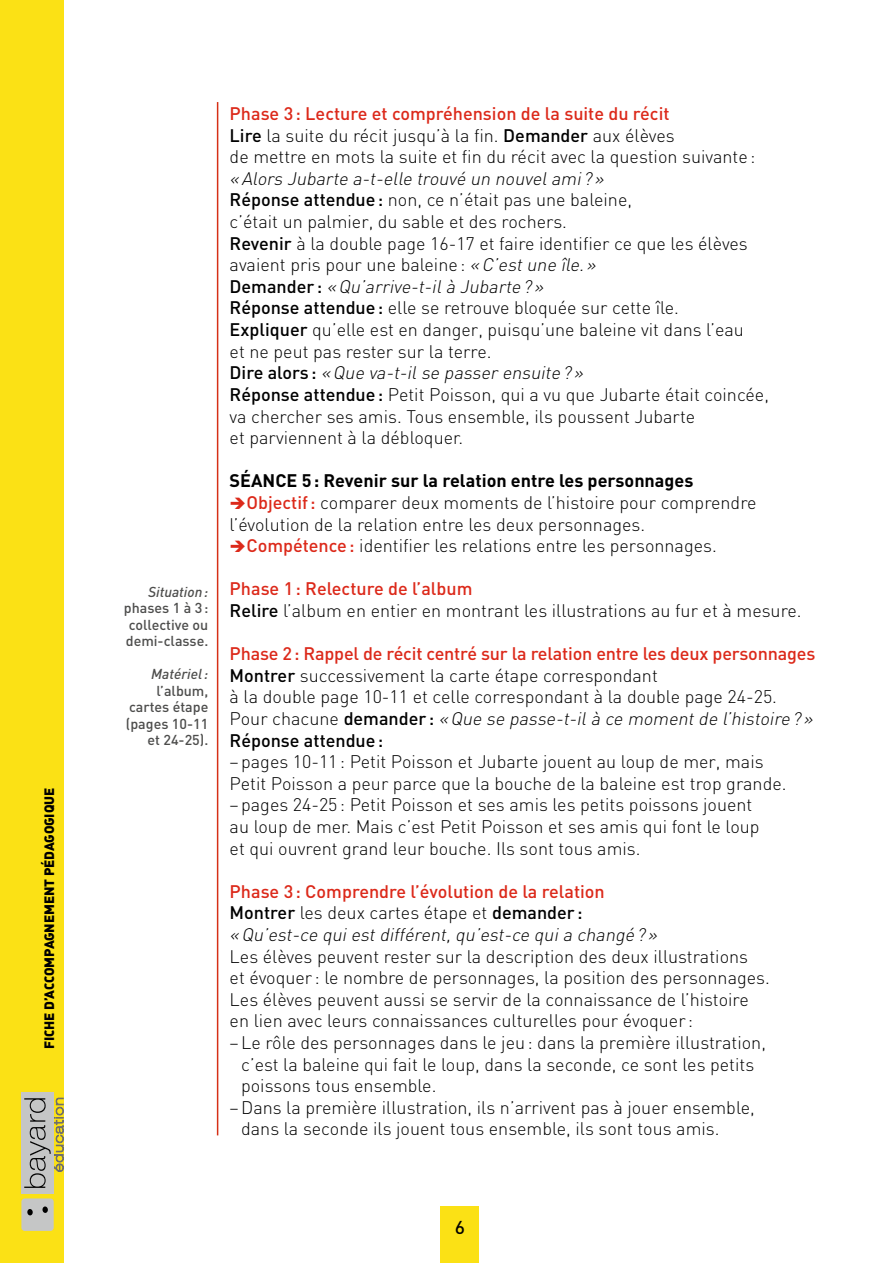
<style>
.page{position:relative;width:893px;height:1263px;background:#fff}
.page>*{position:absolute;margin:0;border:0;box-sizing:border-box;transform-origin:0 0}
.t1{font:300 18px/21.6px "DIN";color:#000}
.t2{font:italic 300 18px/21.6px "DIN";color:#000}
.t3{font:700 18px "DIN";color:#000}
.t4{font:18px "DINCE Medium Alternate";color:#000}
.t5{font:500 14.25px/16.5px "DIN";color:#4d4d4c;text-align:justify}
.t6{font:italic 500 14.25px "DIN";color:#4d4d4c}
.t7{font:13.5px "DINCE Black Alternate";letter-spacing:-.01em;color:#000}
.s1{font-weight:500;color:#dc291a}
.s2{font-weight:500}
.s3{font-style:italic}
.s4{color:#dc291a}
.s5{font-weight:500;font-style:normal;color:#dc291a}
.s6{font-weight:500;font-style:normal}
.s7{font-style:normal}
</style>
<div class="page">
<div style="left:0;top:0;width:64px;height:1263px;background:#fbe115"></div>
<div style="left:21px;top:1198px;width:33px;height:33px;background:#c5c6c6;border-radius:3px"></div>
<svg style="left:42px;top:1206px;width:6px;height:7px"></svg>
<svg style="left:27px;top:1209px;width:6px;height:6px"></svg>
<div style="left:21px;top:1093px;width:33px;height:101px;background:#c5c6c6"></div>
<svg style="left:24px;top:1098px;width:40px;height:90px"></svg>
<hr style="left:217px;top:102px;width:1px;height:1033px;background:#d63016">
<div style="left:441px;top:1207px;width:38px;height:56px;background:#fbe115"></div>
<p class="t7" style="left:40px;top:1049px;width:263px;rotate:-90deg">Fiche d’accompagnement pédagogique</p>
<p class="t6" style="left:148px;top:582px;width:62px">Situation:</p>
<p class="t5" style="left:124px;top:599px;width:86px">phases 1 à 3: collective ou demi-classe.</p>
<p class="t6" style="left:151px;top:665px;width:59px">Matériel:</p>
<p class="t5" style="left:126px;top:682px;width:84px;text-align:right">l’album, cartes étape (pages 10-11 et 24-25).</p>
<p class="t1" style="left:230px;top:103px;width:527px"><span class="s1">Phase 3: Lecture et compréhension de la suite du récit<br></span><span class="s2">Lire</span> la suite du récit jusqu’à la fin. <span class="s2">Demander</span> aux élèves<br>de mettre en mots la suite et fin du récit avec la question suivante:</p>
<p class="t1" style="left:230px;top:167px;width:541px"><span class="s3">«Alors Jubarte a-t-elle trouvé un nouvelami ?»<br></span><span class="s2">Réponse attendue:</span> non, ce n’était pas une baleine,<br>c’était un palmier, du sable et des rochers.<br><span class="s2">Revenir</span> à la double page 16-17 et faire identifier ce que les élèves avaient pris pour une baleine: <span class="s3">«C’estune île.»<br></span><span class="s2">Dema nder :</span> <span class="s3">«Qu’arrive-t-ilà Jubarte?»<br></span><span class="s2">Réponse attendue:</span> elle se retrouve bloquée sur cette île.<br><span class="s2">Expliquer</span> qu’elle est en danger, puisqu’une baleine vit dans l’eau<br>et ne peut pas rester sur la terre.<br><span class="s2">D i re a lo rs :</span> <span class="s3">«Que va-t-ilse passer ensuite?»<br></span><span class="s2">Réponse attendue:</span> Petit Poisson, qui a vu que Jubarte était coincée, va chercher ses amis. Tous ensemble, ils poussent Jubarte<br>et parviennent à la débloquer.</p>
<p class="t3" style="left:230px;top:469px;width:465px">Séance 5: Revenir sur la relation entre les personnages</p>
<p class="t1" style="left:230px;top:491px;width:528px"><span class="s4">➔</span><span class="s1">Objectif:</span> comparer deux moments de l’histoire pour comprendre l’évolution de la relation entre les deux personnages.</p>
<p class="t1" style="left:230px;top:535px;width:489px"><span class="s4">➔</span><span class="s1">Compétence:</span> identifier les relations entre les personnages.</p>
<p class="t1" style="left:230px;top:578px;width:573px"><span class="s1">Phase 1: Relecture de l’album<br></span><span class="s2">Relire</span> l’album en entier en montrant les illustrations au fur et à mesure.</p>
<p class="t1" style="left:230px;top:643px;width:588px"><span class="s1">Phase 2: Rappel de récit centré sur la relation entre les deux personnages </span><span class="s2">Montrer</span> successivement la carte étape correspondant<br>à la double page 10-11 et celle correspondant à la double page 24-25.<br>Po u r c h a c u n e <span class="s2">d e m a n d e r :</span> <span class="s3">«Que se passe-t-ilà ce momentde l’histoire?» </span><span class="s2">Réponse attendue:</span></p>
<p class="t1" style="left:230px;top:751px;width:558px">–pages 10-11: Petit Poisson et Jubarte jouent au loup de mer, mais Petit Poisson a peur parce que la bouche de la baleine est trop grande. –pages 24-25: Petit Poisson et ses amis les petits poissons jouent<br>au loup de mer. Mais c’est Petit Poisson et ses amis qui font le loup<br>et qui ouvrent grand leur bouche. Ils sont tous amis.</p>
<p class="t2" style="left:230px;top:880px;width:433px"><span class="s5">Phase 3: Comprendre l’évolution de la relation<br></span><span class="s6">Montrer</span> <span class="s7">les deux cartes étape et</span> <span class="s6">demander : </span>«Qu’est-ce quiestdifférent,qu’est-ce quia changé?»</p>
<p class="t1" style="left:230px;top:945px;width:542px">Les élèves peuvent rester sur la description des deux illustrations<br>et évoquer : le nombre de personnages, la position des personnages.<br>Les élèves peuvent aussi se servir de la connaissance de l’histoire en lien avec leurs connaissances culturelles pour évoquer :</p>
<p class="t1" style="left:241px;top:1031px;width:526px;text-indent:-12px">– Le rôle des personnages dans le jeu: dans la première illustration, c’est la baleine qui fait le loup, dans la seconde, ce sont les petits poissons tous ensemble.</p>
<p class="t1" style="left:241px;top:1096px;width:515px;text-indent:-12px">– Dans la première illustration, ils n’arrivent pas à jouer ensemble, dans la seconde ils jouent tous ensemble, ils sont tous amis.</p>
<p class="t4" style="left:455px;top:1216px;width:11px">6</p>
</div>
